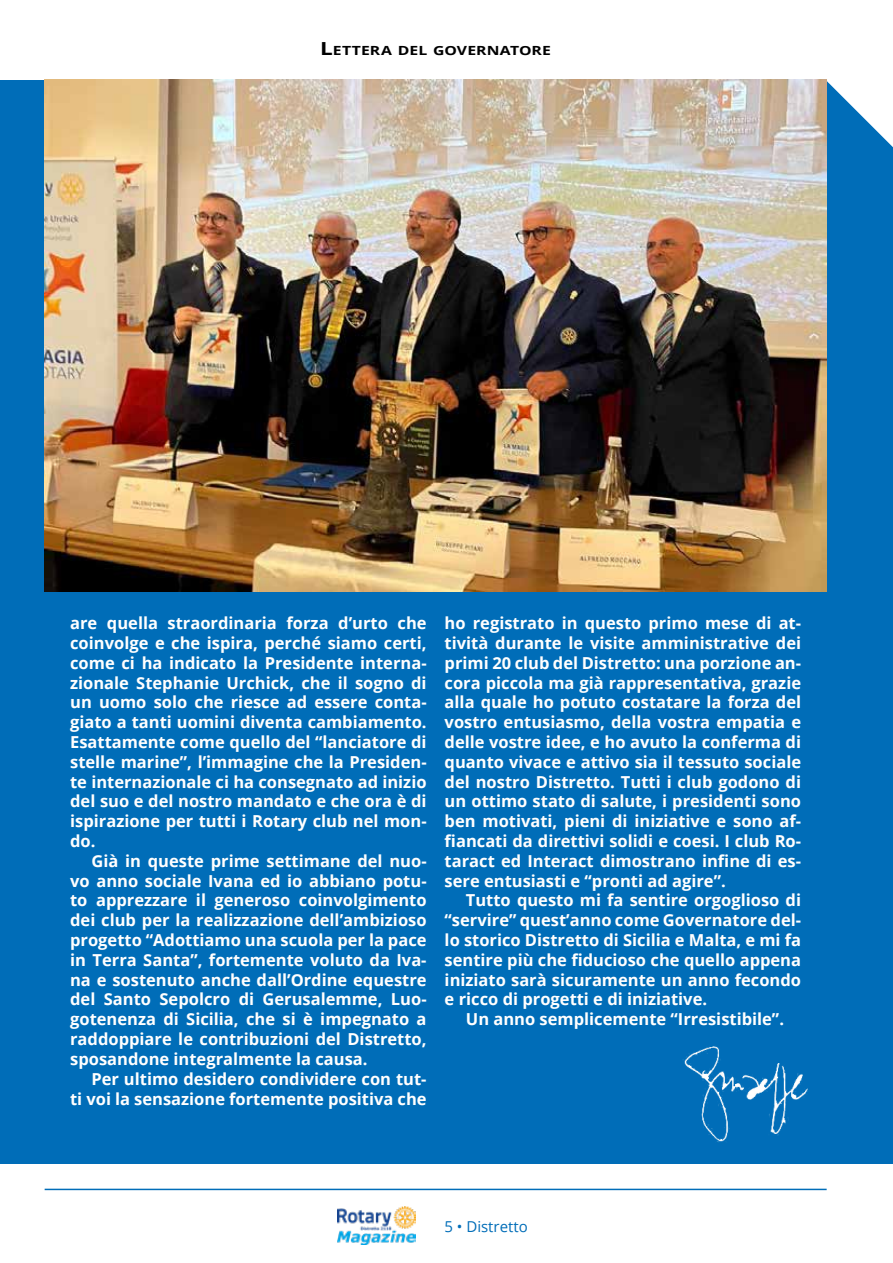
<style>
.page{position:relative;width:893px;height:1263px;background:#fff}
.page>*{position:absolute;margin:0;border:0;box-sizing:border-box;transform-origin:0 0}
.t1{font:700 16.5px "Open Sans";color:#fff}
.t2{font:15px "Open Sans";color:#006db8}
.t3{font:700 12.6px "Open Sans";letter-spacing:.005em;color:#000;scale:1.25 1}
.s1{font-size:18px}
</style>
<div class="page">
<img style="left:337px;top:1206px;width:79px;height:39px">
<hr style="left:45px;top:1189px;width:782px;height:1px;background:#006db8">
<div style="left:0;top:80px;width:893px;height:1084px;background:#006db8"></div>
<svg style="left:827px;top:80px;width:66px;height:67px"></svg>
<img style="left:683px;top:1046px;width:125px;height:96px">
<img style="left:45px;top:79px;width:782px;height:512px">
<p class="t3" style="left:320px;top:42px;width:186px"><span class="s1">L</span>ETTERA DEL GOVERNATORE</p>
<p class="t1" style="left:70px;top:612px;width:358px">are quella straordinaria forza d’urto che</p>
<p class="t1" style="left:70px;top:631px;width:358px">coinvolge e che ispira, perché siamo certi,</p>
<p class="t1" style="left:70px;top:651px;width:358px">come ci ha indicato la Presidente interna-</p>
<p class="t1" style="left:70px;top:671px;width:358px">zionale Stephanie Urchick, che il sogno di</p>
<p class="t1" style="left:70px;top:691px;width:358px">un uomo solo che riesce ad essere conta-</p>
<p class="t1" style="left:70px;top:711px;width:358px">giato a tanti uomini diventa cambiamento.</p>
<p class="t1" style="left:70px;top:730px;width:358px">Esattamente come quello del “lanciatore di</p>
<p class="t1" style="left:70px;top:750px;width:358px">stelle marine”, l’immagine che la Presiden-</p>
<p class="t1" style="left:70px;top:770px;width:358px">te internazionale ci ha consegnato ad inizio</p>
<p class="t1" style="left:70px;top:790px;width:358px">del suo e del nostro mandato e che ora è di</p>
<p class="t1" style="left:70px;top:810px;width:358px">ispirazione per tutti i Rotary club nel mon-</p>
<p class="t1" style="left:70px;top:829px;width:27px">do.</p>
<p class="t1" style="left:91px;top:849px;width:337px">Già in queste prime settimane del nuo-</p>
<p class="t1" style="left:70px;top:869px;width:358px">vo anno sociale Ivana ed io abbiano potu-</p>
<p class="t1" style="left:70px;top:889px;width:358px">to apprezzare il generoso coinvolgimento</p>
<p class="t1" style="left:70px;top:909px;width:358px">dei club per la realizzazione dell’ambizioso</p>
<p class="t1" style="left:70px;top:928px;width:358px">progetto “Adottiamo una scuola per la pace</p>
<p class="t1" style="left:70px;top:948px;width:358px">in Terra Santa”, fortemente voluto da Iva-</p>
<p class="t1" style="left:70px;top:968px;width:358px">na e sostenuto anche dall’Ordine equestre</p>
<p class="t1" style="left:70px;top:988px;width:358px">del Santo Sepolcro di Gerusalemme, Luo-</p>
<p class="t1" style="left:70px;top:1008px;width:358px">gotenenza di Sicilia, che si è impegnato a</p>
<p class="t1" style="left:70px;top:1027px;width:358px">raddoppiare le contribuzioni del Distretto,</p>
<p class="t1" style="left:70px;top:1047px;width:299px">sposandone integralmente la causa.</p>
<p class="t1" style="left:91px;top:1067px;width:337px">Per ultimo desidero condividere con tut-</p>
<p class="t1" style="left:70px;top:1087px;width:358px">ti voi la sensazione fortemente positiva che</p>
<p class="t1" style="left:445px;top:612px;width:358px">ho registrato in questo primo mese di at-</p>
<p class="t1" style="left:445px;top:631px;width:358px">tività durante le visite amministrative dei</p>
<p class="t1" style="left:445px;top:651px;width:358px">primi 20 club del Distretto: una porzione an-</p>
<p class="t1" style="left:445px;top:671px;width:358px">cora piccola ma già rappresentativa, grazie</p>
<p class="t1" style="left:445px;top:691px;width:358px">alla quale ho potuto costatare la forza del</p>
<p class="t1" style="left:445px;top:711px;width:358px">vostro entusiasmo, della vostra empatia e</p>
<p class="t1" style="left:445px;top:730px;width:358px">delle vostre idee, e ho avuto la conferma di</p>
<p class="t1" style="left:445px;top:750px;width:358px">quanto vivace e attivo sia il tessuto sociale</p>
<p class="t1" style="left:445px;top:770px;width:358px">del nostro Distretto. Tutti i club godono di</p>
<p class="t1" style="left:445px;top:790px;width:358px">un ottimo stato di salute, i presidenti sono</p>
<p class="t1" style="left:445px;top:810px;width:358px">ben motivati, pieni di iniziative e sono af-</p>
<p class="t1" style="left:445px;top:829px;width:358px">fiancati da direttivi solidi e coesi. I club Ro-</p>
<p class="t1" style="left:445px;top:849px;width:358px">taract ed Interact dimostrano infine di es-</p>
<p class="t1" style="left:445px;top:869px;width:283px">sere entusiasti e “pronti ad agire”.</p>
<p class="t1" style="left:466px;top:889px;width:337px">Tutto questo mi fa sentire orgoglioso di</p>
<p class="t1" style="left:445px;top:909px;width:358px">“servire” quest’anno come Governatore del-</p>
<p class="t1" style="left:445px;top:928px;width:358px">lo storico Distretto di Sicilia e Malta, e mi fa</p>
<p class="t1" style="left:445px;top:948px;width:358px">sentire più che fiducioso che quello appena</p>
<p class="t1" style="left:445px;top:968px;width:358px">iniziato sarà sicuramente un anno fecondo</p>
<p class="t1" style="left:445px;top:988px;width:264px">e ricco di progetti e di iniziative.</p>
<p class="t1" style="left:466px;top:1008px;width:320px">Un anno semplicemente “Irresistibile”.</p>
<p class="t2" style="left:444px;top:1216px;width:85px">5 • Distretto</p>
</div>
